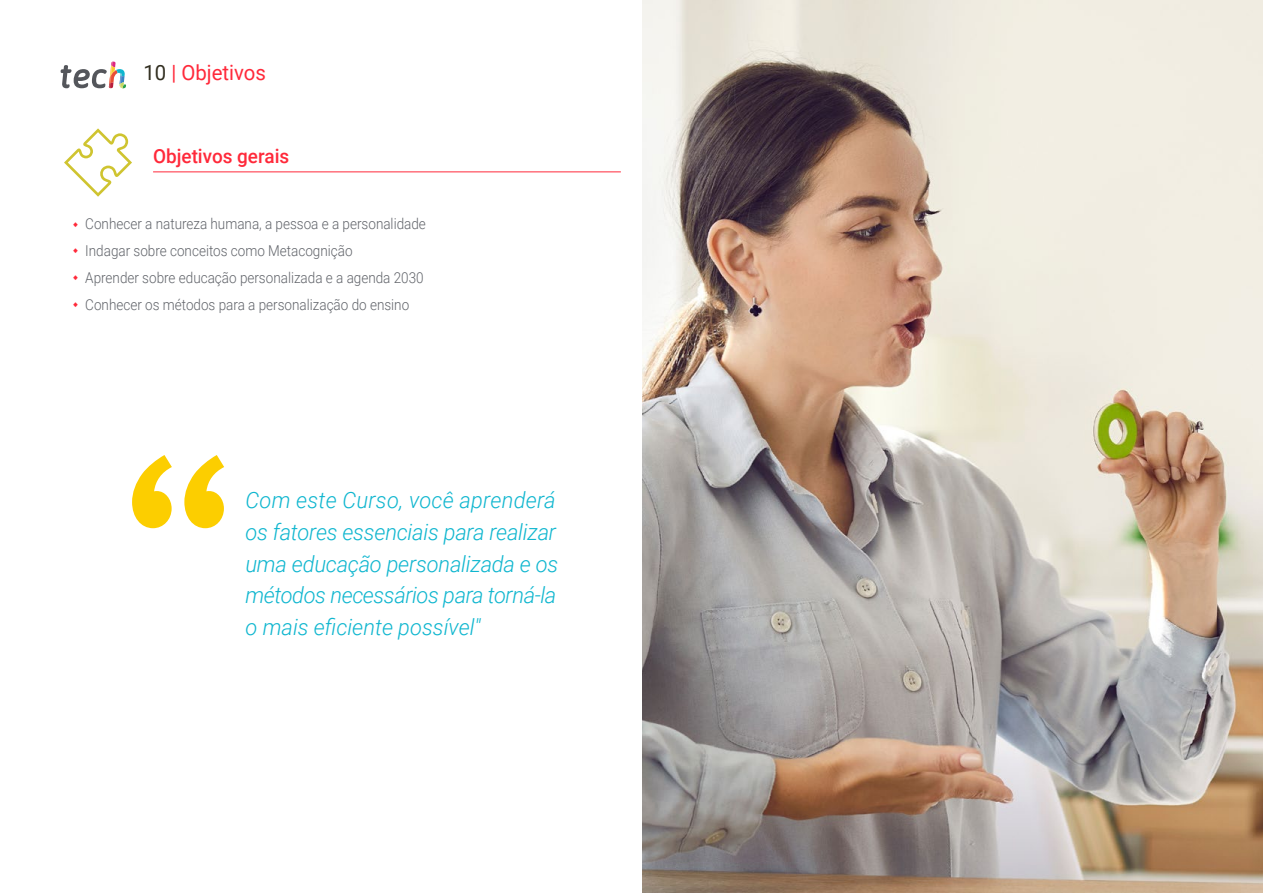
<style>
.page{position:relative;width:1263px;height:893px;background:#fff}
.page>*{position:absolute;margin:0;border:0;box-sizing:border-box;transform-origin:0 0}
.t1{font:italic 300 22.5px/31.5px "Roboto";letter-spacing:-.01em;color:#0fb6cf}
.t2{font:21px "Roboto";color:#ff293a}
.t3{font:500 19.5px "Roboto";color:#ff293a}
.t4{font:300 15px/26.7px "Roboto";color:#61646a;scale:.9 1}
.s1{color:#312e20}
</style>
<div class="page">
<hr style="left:153px;top:171px;width:468px;height:1px;background:#ff293a">
<svg style="left:64px;top:128px;width:68px;height:69px"></svg>
<img style="left:642px;top:0;width:621px;height:893px">
<svg style="left:132px;top:455px;width:92px;height:73px"></svg>
<svg style="left:61px;top:62px;width:65px;height:27px"></svg>
<h2 class="t2" style="left:144px;top:57px;width:124px"><span class="s1">10</span> | Objetivos</h2>
<h3 class="t3" style="left:153px;top:143px;width:138px">Objetivos gerais</h3>
<p class="t4" style="left:85px;top:210px;width:380px">Conhecer a natureza humana, a pessoa e a personalidade Indagar sobre conceitos como Metacognição<br>Aprender sobre educação personalizada e a agenda 2030<br>Conhecer os métodos para a personalização do ensino</p>
<h1 class="t1" style="left:245px;top:484px;width:314px">Com este Curso, você aprenderá os fatores essenciais para realizar uma educação personalizada e os métodos necessários para torná-la o mais eficiente possível"</h1>
</div>
